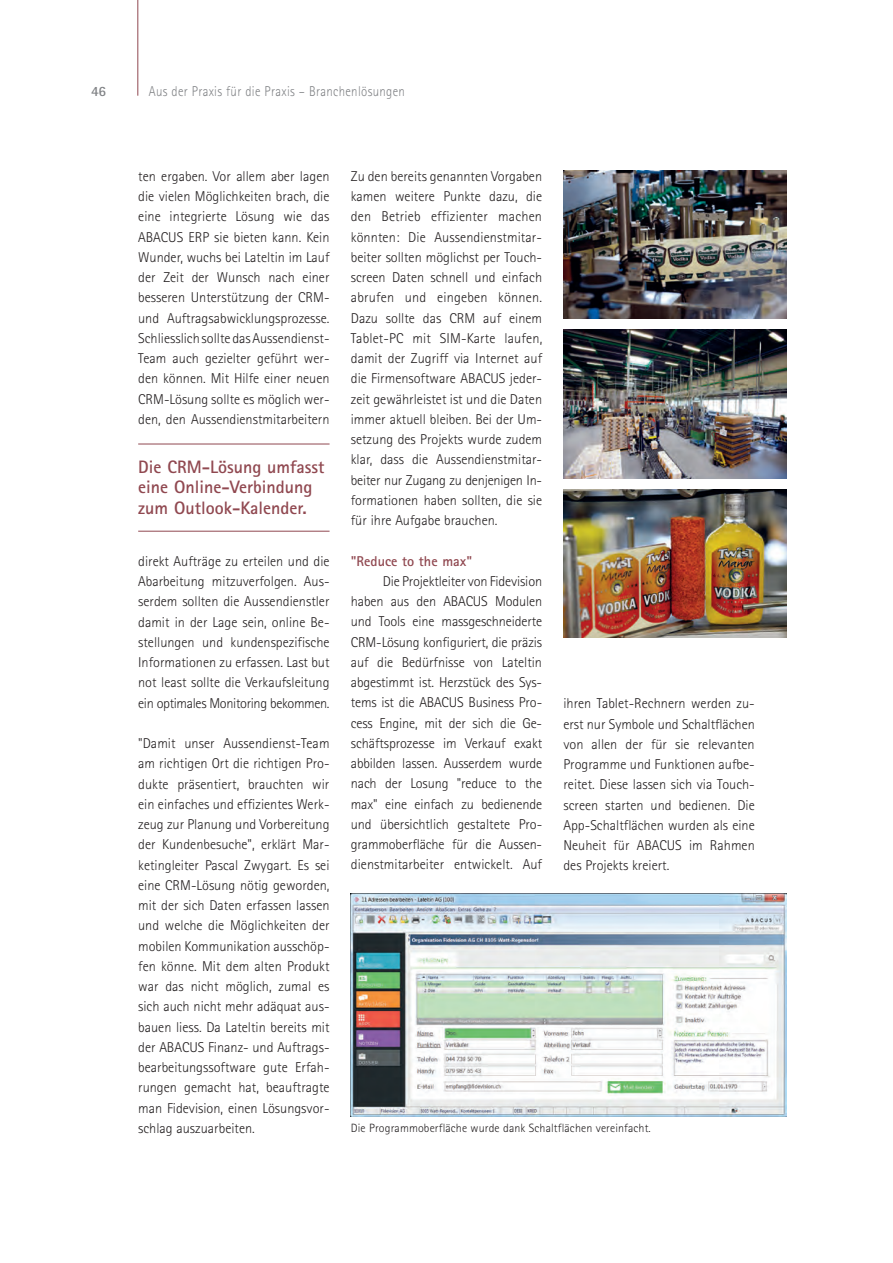
<style>
.page{position:relative;width:893px;height:1263px;background:#fff}
.page>*{position:absolute;margin:0;border:0;box-sizing:border-box;transform-origin:0 0}
.t1{font:700 18px/20.2px "Rotis Sans Serif";color:#904850}
.t2{font:300 14.25px/20.2px "Rotis Sans Serif";color:#231f20}
.t3{font:300 14.25px "Rotis Sans Serif";letter-spacing:.025em;color:#808285;scale:.9 1}
.t4{font:700 14.25px "Rotis Sans Serif";color:#904850}
.t5{font:700 14.25px "Rotis Sans Serif";color:#808285}
.t6{font:300 12px "Rotis Sans Serif";letter-spacing:.01em;color:#231f20}
</style>
<div class="page">
<hr style="left:137px;top:0;width:1px;height:96px;background:#904850">
<img style="left:351px;top:893px;width:436px;height:223px">
<img style="left:563px;top:489px;width:224px;height:149px">
<img style="left:563px;top:330px;width:224px;height:148px">
<img style="left:563px;top:170px;width:224px;height:149px">
<hr style="left:138px;top:444px;width:192px;height:1px;background:#904850">
<hr style="left:138px;top:531px;width:192px;height:1px;background:#904850">
<p class="t5" style="left:91px;top:82px;width:17px">46</p>
<p class="t3" style="left:149px;top:83px;width:286px">Aus der Praxis für die Praxis – Branchenlösungen</p>
<p class="t2" style="left:138px;top:166px;width:193px;text-align:justify">ten ergaben. Vor allem aber lagen die vielen Möglichkeiten brach, die eine integrierte Lösung wie das ABACUS ERP sie bieten kann. Kein Wunder, wuchs bei Lateltin im Lauf der Zeit der Wunsch nach einer besseren Unterstützung der CRM&shy;und Auftragsabwicklungsprozesse.<br>Schliesslich sollte das Aussendienst-Team auch gezielter geführt wer&shy;den können. Mit Hilfe einer neuen CRM-Lösung sollte es möglich wer&shy;den, den Aussendienstmitarbeitern</p>
<p class="t1" style="left:138px;top:456px;width:188px">Die CRM-Lösung umfasst eine Online-Verbindung zum Outlook-Kalender.</p>
<p class="t2" style="left:138px;top:551px;width:193px">direkt Aufträge zu erteilen und die Abarbeitung mitzuverfolgen. Aus-- serdem sollten die Aussendienstler damit in der Lage sein, online Be-- stellungen und kundenspezifische Informationen zu erfassen. Last but not least sollte die Verkaufsleitung ein optimales Monitoring bekommen.</p>
<p class="t2" style="left:138px;top:733px;width:193px">"Damit unser Aussendienst-Team am richtigen Ort die richtigen Pro-- dukte präsentiert, brauchten wir ein einfaches und effizientes Werk&shy;zeug zur Planung und Vorbereitung der Kundenbesuche", erklärt Mar-- ketingleiter Pascal Zwygart. Es sei eine CRM-Lösung nötig geworden, mit der sich Daten erfassen lassen und welche die Möglichkeiten der mobilen Kommunikation ausschöp&shy;fen könne. Mit dem alten Produkt war das nicht möglich, zumal es sich auch nicht mehr adäquat aus&shy;bauen liess. Da Lateltin bereits mit der ABACUS Finanz- und Auftrags&shy;bearbeitungssoftware gute Erfah&shy;rungen gemacht hat, beauftragte man Fidevision, einen Lösungsvor&shy;schlag auszuarbeiten.</p>
<p class="t2" style="left:351px;top:166px;width:193px">Zu den bereits genannten Vorgaben kamen weitere Punkte dazu, die den Betrieb effizienter machen könnten: Die Aussendienstmitar&shy;beiter sollten möglichst per Touch&shy;screen Daten schnell und einfach abrufen und eingeben können.<br>Dazu sollte das CRM auf einem Tablet-PC mit SIM-Karte laufen, damit der Zugriff via Internet auf die Firmensoftware ABACUS jeder&shy;zeit gewährleistet ist und die Daten immer aktuell bleiben. Bei der Um-- setzung des Projekts wurde zudem klar, dass die Aussendienstmitar&shy;beiter nur Zugang zu denjenigen In---- formationen haben sollten, die sie für ihre Aufgabe brauchen.</p>
<p class="t4" style="left:351px;top:552px;width:123px">"Reduce to the max"</p>
<p class="t2" style="left:351px;top:571px;width:193px;text-indent:32px">Die Projektleiter von Fidevision haben aus den ABACUS Modulen und Tools eine massgeschneiderte CRM-Lösung konfiguriert, die präzis auf die Bedürfnisse von Lateltin abgestimmt ist. Herzstück des Sys&shy;tems ist die ABACUS Business Pro-- cess Engine, mit der sich die Ge-- schäftsprozesse im Verkauf exakt abbilden lassen. Ausserdem wurde nach der Losung "reduce to the max" eine einfach zu bedienende und übersichtlich gestaltete Pro&shy;grammoberfläche für die Aussen&shy;dienstmitarbeiter entwickelt. Auf</p>
<p class="t2" style="left:563px;top:693px;width:193px">ihren Tablet-Rechnern werden zu-- erst nur Symbole und Schaltflächen von allen der für sie relevanten<br>Programme und Funktionen aufbe&shy;reitet. Diese lassen sich via Touch&shy;screen starten und bedienen. Die<br>App-Schaltflächen wurden als eine<br>Neuheit für ABACUS im Rahmen des Projekts kreiert.</p>
<p class="t6" style="left:351px;top:1121px;width:302px">Die Programmoberfläche wurde dank Schaltflächen vereinfacht.</p>
</div>
